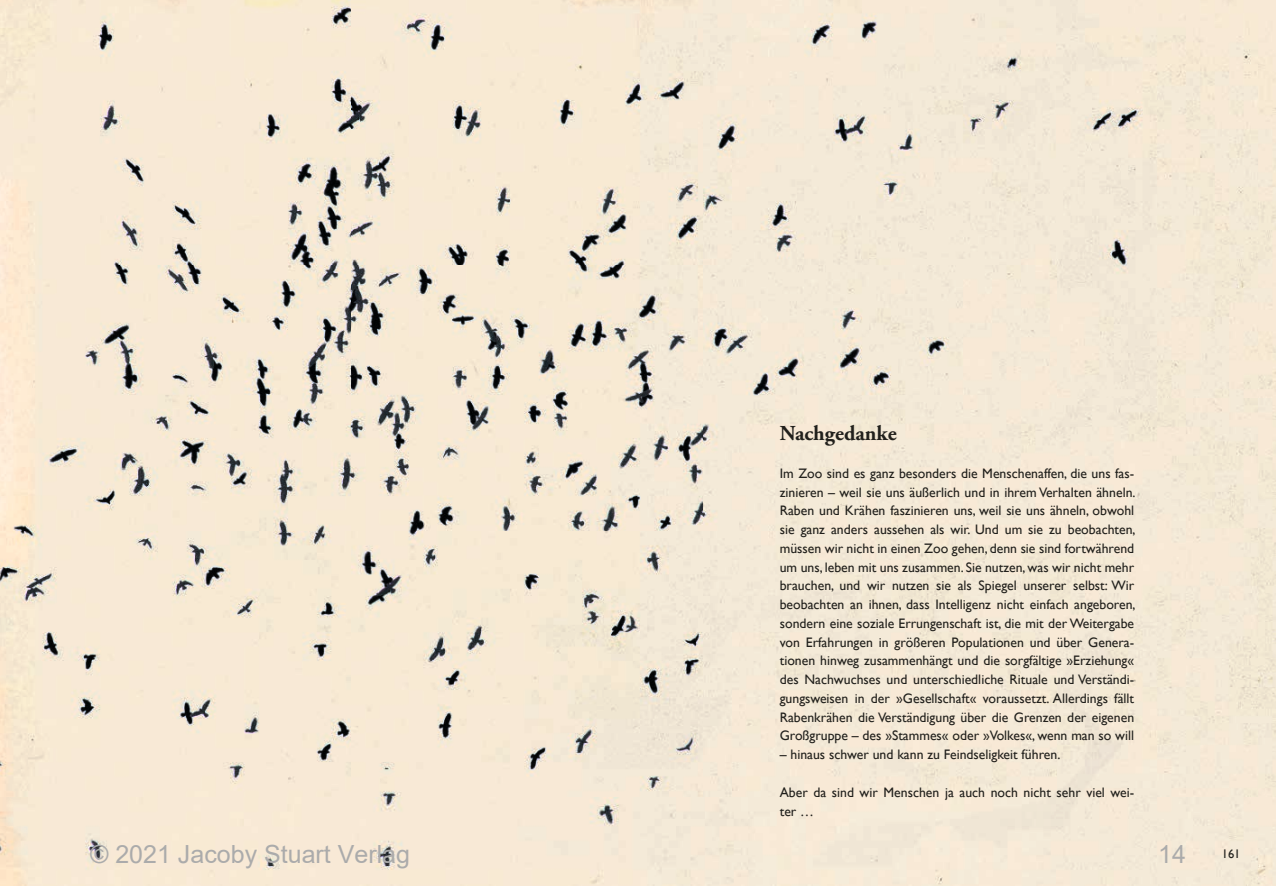
<style>
.page{position:relative;width:1276px;height:886px;background:#fff}
.page>*{position:absolute;margin:0;border:0;box-sizing:border-box;transform-origin:0 0}
.t1{font:25px "Arial";color:#ababab}
.t2{font:700 21.25px "Adobe Garamond Pro";color:#21201c}
.t3{font:13.75px/18.8px "Gill Sans";color:#21201c;text-align:justify}
.t4{font:12.5px "Gill Sans";color:#21201c}
</style>
<div class="page">
<img style="left:0;top:0;width:1276px;height:886px">
<h2 class="t2" style="left:780px;top:421px;width:118px">Nachgedanke</h2>
<p class="t3" style="left:780px;top:464px;width:357px">Im Zoo sind es ganz besonders die Menschenaffen, die uns fas&shy;zinieren – weil sie uns äußerlich und in ihrem Verhalten ähneln.<br>Raben und Krähen faszinieren uns, weil sie uns ähneln, obwohl sie ganz anders aussehen als wir. Und um sie zu beobachten, müssen wir nicht in einen Zoo gehen, denn sie sind fortwährend um uns, leben mit uns zusammen. Sie nutzen, was wir nicht mehr brauchen, und wir nutzen sie als Spiegel unserer selbst: Wir beobachten an ihnen, dass Intelligenz nicht einfach angeboren, sondern eine soziale Errungenschaft ist, die mit der Weitergabe von Erfahrungen in größeren Populationen und über Genera&shy;tionen hinweg zusammenhängt und die sorgfältige »Erziehung« des Nachwuchses und unterschiedliche Rituale und Verständi&shy;gungsweisen in der »Gesellschaft« voraussetzt. Allerdings fällt Rabenkrähen die Verständigung über die Grenzen der eigenen Großgruppe – des »Stammes« oder »Volkes«, wenn man so will</p>
<p class="t3" style="left:780px;top:745px;width:282px">– hinaus schwer und kann zu Feindseligkeit führen.</p>
<p class="t3" style="left:780px;top:782px;width:356px">Aber da sind wir Menschen ja auch noch nicht sehr viel wei&shy;ter …</p>
<h1 class="t1" style="left:90px;top:837px;width:321px">© 2021 Jacoby Stuart Verlag</h1>
<h1 class="t1" style="left:1158px;top:837px;width:29px">14</h1>
<p class="t4" style="left:1221px;top:846px;width:20px">161</p>
</div>
